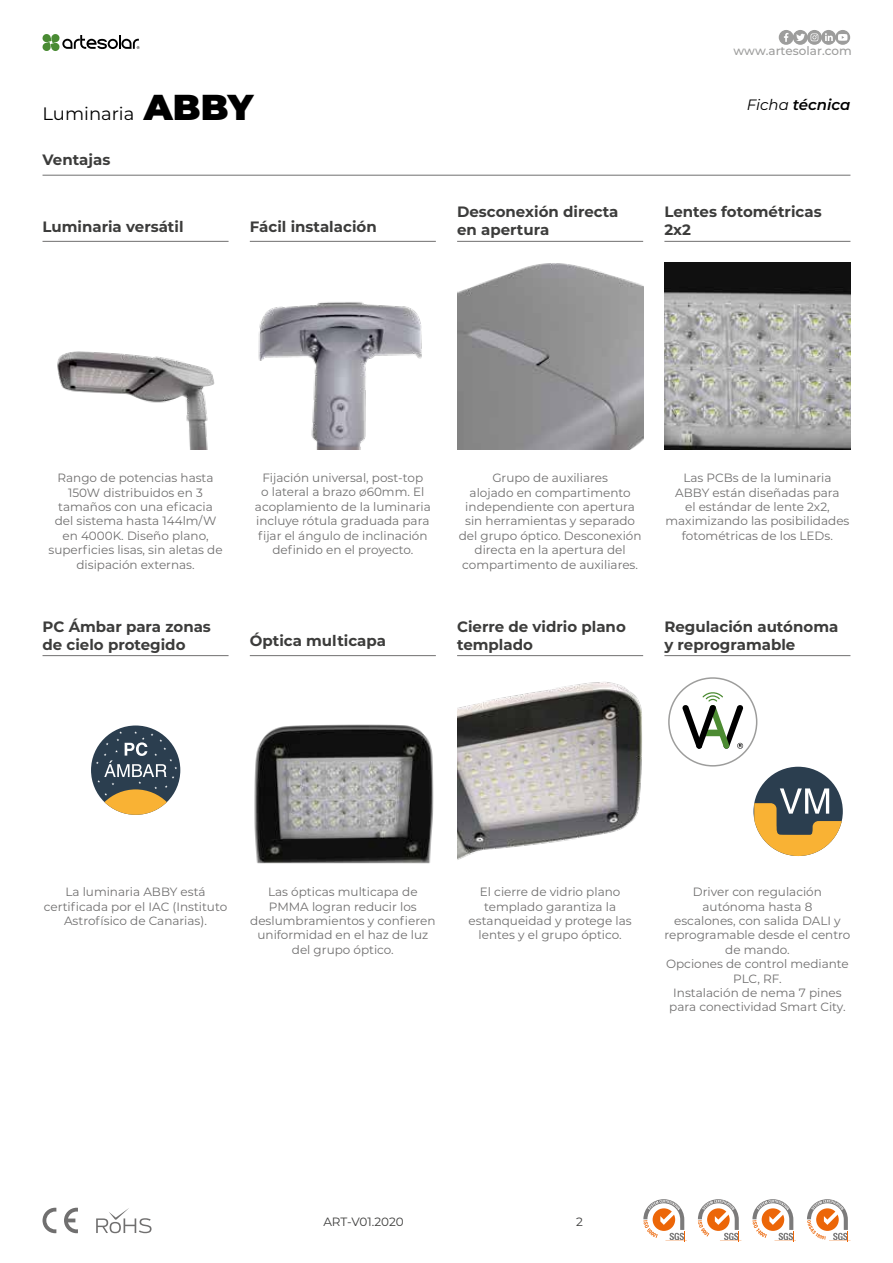
<style>
.page{position:relative;width:893px;height:1263px;background:#fff}
.page>*{position:absolute;margin:0;border:0;box-sizing:border-box;transform-origin:0 0}
.t1{font:18px "Montserrat";color:#000}
.t2{font:700 15px/18px "Montserrat";color:#3c3c3b}
.t3{font:italic 600 15px "Montserrat";color:#000}
.t4{font:12px/14.4px "Montserrat";color:#706f6f;text-align:center}
.t5{font:500 12px "Montserrat";color:#9d9d9c}
.t6{font:12px "Montserrat";letter-spacing:-.005em;color:#3c3c3b}
.s1{font-weight:900;font-size:36px}
.s2{font-weight:400}
</style>
<div class="page">
<svg style="left:42px;top:34px;width:98px;height:17px"></svg>
<svg style="left:64px;top:1208px;width:14px;height:25px"></svg>
<svg style="left:43px;top:1208px;width:13px;height:25px"></svg>
<svg style="left:96px;top:1208px;width:56px;height:25px"></svg>
<svg style="left:779px;top:30px;width:71px;height:15px"></svg>
<svg style="left:643px;top:1199px;width:44px;height:43px"></svg>
<svg style="left:807px;top:1199px;width:43px;height:43px"></svg>
<svg style="left:698px;top:1199px;width:43px;height:43px"></svg>
<svg style="left:752px;top:1199px;width:44px;height:43px"></svg>
<hr style="left:43px;top:175px;width:807px;height:1px;background:#706f6f">
<hr style="left:43px;top:241px;width:186px;height:1px;background:#706f6f">
<hr style="left:664px;top:241px;width:186px;height:1px;background:#706f6f">
<hr style="left:457px;top:241px;width:186px;height:1px;background:#706f6f">
<hr style="left:250px;top:241px;width:186px;height:1px;background:#706f6f">
<img style="left:57px;top:351px;width:158px;height:98px">
<img style="left:664px;top:263px;width:186px;height:186px">
<img style="left:457px;top:263px;width:186px;height:186px">
<img style="left:258px;top:302px;width:164px;height:147px">
<hr style="left:250px;top:655px;width:186px;height:1px;background:#706f6f">
<hr style="left:664px;top:655px;width:186px;height:1px;background:#706f6f">
<hr style="left:457px;top:655px;width:186px;height:1px;background:#706f6f">
<hr style="left:43px;top:655px;width:186px;height:1px;background:#706f6f">
<img style="left:457px;top:682px;width:185px;height:178px">
<img style="left:254px;top:724px;width:180px;height:139px">
<div style="left:753px;top:767px;width:90px;height:89px;background:#2b3e4f;border-radius:50%"></div>
<svg style="left:754px;top:788px;width:89px;height:68px"></svg>
<div style="left:91px;top:725px;width:89px;height:90px;background:#2b3e4f;border-radius:50%"></div>
<svg style="left:96px;top:731px;width:81px;height:64px"></svg>
<svg style="left:104px;top:789px;width:63px;height:26px"></svg>
<div style="left:668px;top:677px;width:89px;height:89px;border:2px solid #9d9d9c;border-radius:50%"></div>
<svg style="left:682px;top:691px;width:62px;height:58px"></svg>
<h1 class="t1" style="left:43px;top:101px;width:212px">Luminaria <span class="s1">ABBY</span></h1>
<p class="t2" style="left:43px;top:150px;width:69px">Ventajas</p>
<p class="t2" style="left:457px;top:202px;width:163px">Desconexión directa</p>
<p class="t2" style="left:43px;top:216px;width:143px">Luminaria versátil</p>
<p class="t2" style="left:250px;top:216px;width:128px">Fácil instalación</p>
<p class="t2" style="left:457px;top:220px;width:94px">en apertura</p>
<p class="t5" style="left:733px;top:42px;width:120px">www.artesolar.com</p>
<p class="t3" style="left:747px;top:94px;width:105px"><span class="s2">Ficha</span> técnica</p>
<p class="t2" style="left:664px;top:202px;width:159px">Lentes fotométricas<br>2x2</p>
<p class="t4" style="left:49px;top:470px;width:176px">Rango de potencias hasta<br>150W distribuidos en 3 tamaños con una eficacia del sistema hasta 144lm/W en 4000K. Diseño plano, superficies lisas, sin aletas de disipación externas.</p>
<p class="t4" style="left:255px;top:470px;width:177px">Fijación universal, post-top<br>o lateral a brazo ø60mm. El acoplamiento de la luminaria incluye rótula graduada para fijar el ángulo de inclinación definido en el proyecto.</p>
<p class="t4" style="left:665px;top:470px;width:185px">Las PCBs de la luminaria<br>ABBY están diseñadas para<br>el estándar de lente 2x2, maximizando las posibilidades fotométricas de los LEDs.</p>
<p class="t4" style="left:459px;top:470px;width:184px">Grupo de auxiliares<br>alojado en compartimento independiente con apertura sin herramientas y separado del grupo óptico. Desconexión directa en la apertura del compartimento de auxiliares.</p>
<p class="t2" style="left:43px;top:616px;width:170px">PC Ámbar para zonas de cielo protegido</p>
<p class="t2" style="left:250px;top:631px;width:138px">Óptica multicapa</p>
<p class="t2" style="left:457px;top:616px;width:170px">Cierre de vidrio plano templado</p>
<p class="t2" style="left:664px;top:616px;width:175px">Regulación autónoma y reprogramable</p>
<p class="t4" style="left:44px;top:884px;width:185px">La luminaria ABBY está certificada por el IAC (Instituto<br>Astrofísico de Canarias).</p>
<p class="t4" style="left:469px;top:884px;width:165px">El cierre de vidrio plano templado garantiza la estanqueidad y protege las lentes y el grupo óptico.</p>
<p class="t4" style="left:250px;top:884px;width:187px">Las ópticas multicapa de<br>PMMA logran reducir los deslumbramientos y confieren uniformidad en el haz de luz del grupo óptico.</p>
<p class="t4" style="left:664px;top:884px;width:188px">Driver con regulación autónoma hasta 8<br>escalones, con salida DALI y reprogramable desde el centro de mando.<br>Opciones de control mediante<br>PLC, RF.<br>Instalación de nema 7 pines para conectividad Smart City.</p>
<p class="t6" style="left:323px;top:1214px;width:82px">ART-V01.2020</p>
<p class="t6" style="left:576px;top:1214px;width:8px">2</p>
</div>
